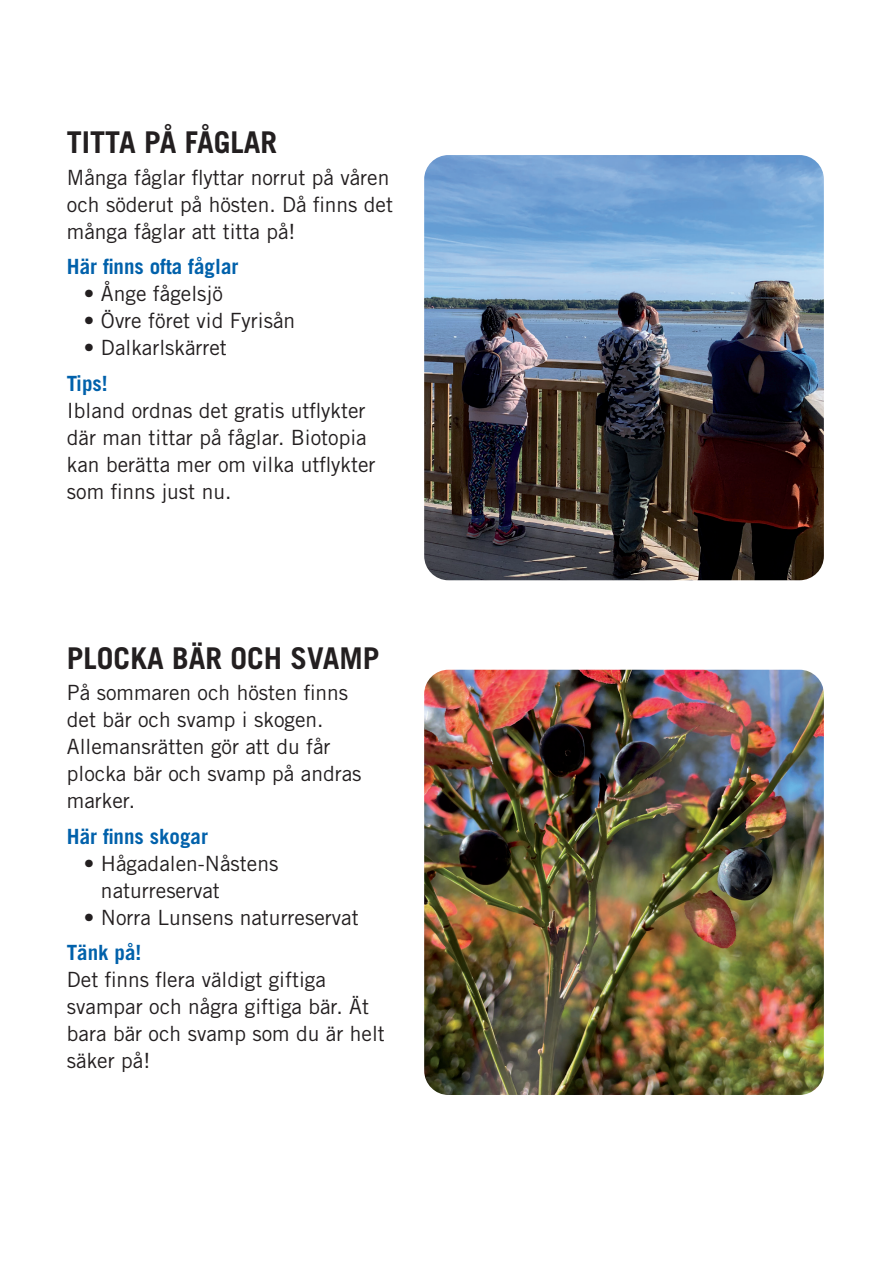
<style>
.page{position:relative;width:893px;height:1263px;background:#fff}
.page>*{position:absolute;margin:0;border:0;box-sizing:border-box;transform-origin:0 0}
.t1{font:700 30px "Trade Gothic LT Std";color:#231f20}
.t2{font:21px/27px "Trade Gothic LT Std";color:#231f20}
.t3{font:700 21px "Trade Gothic LT Std";color:#0161ab}
</style>
<div class="page">
<img style="left:424px;top:155px;width:400px;height:425px">
<img style="left:424px;top:670px;width:400px;height:425px">
<h1 class="t1" style="left:67px;top:124px;width:212px">TITTA PÅ FÅGLAR</h1>
<p class="t2" style="left:67px;top:163px;width:328px">Många fåglar flyttar norrut på våren och söderut på hösten. Då finns det många fåglar att titta på!</p>
<p class="t3" style="left:67px;top:254px;width:173px">Här finns ofta fåglar</p>
<p class="t2" style="left:84px;top:280px;width:140px">• Ånge fågelsjö</p>
<p class="t2" style="left:84px;top:307px;width:213px">• Övre föret vid Fyrisån</p>
<p class="t2" style="left:84px;top:334px;width:144px">• Dalkarlskärret</p>
<p class="t3" style="left:67px;top:370px;width:42px">Tips!</p>
<p class="t2" style="left:67px;top:397px;width:310px">Ibland ordnas det gratis utflykter där man tittar på fåglar. Biotopia kan berätta mer om vilka utflykter som finns just nu.</p>
<h1 class="t1" style="left:67px;top:640px;width:314px">PLOCKA BÄR OCH SVAMP</h1>
<p class="t2" style="left:67px;top:679px;width:296px">På sommaren och hösten finns det bär och svamp i skogen.<br>Allemansrätten gör att du får plocka bär och svamp på andras marker.</p>
<p class="t3" style="left:67px;top:823px;width:143px">Här finns skogar</p>
<p class="t2" style="left:101px;top:850px;width:179px;text-indent:-17px">• Hågadalen-Nåstens naturreservat</p>
<p class="t2" style="left:84px;top:904px;width:276px">• Norra Lunsens naturreservat</p>
<p class="t3" style="left:67px;top:940px;width:76px">Tänk på!</p>
<p class="t2" style="left:67px;top:966px;width:319px">Det finns flera väldigt giftiga svampar och några giftiga bär. Ät bara bär och svamp som du är helt säker på!</p>
</div>
